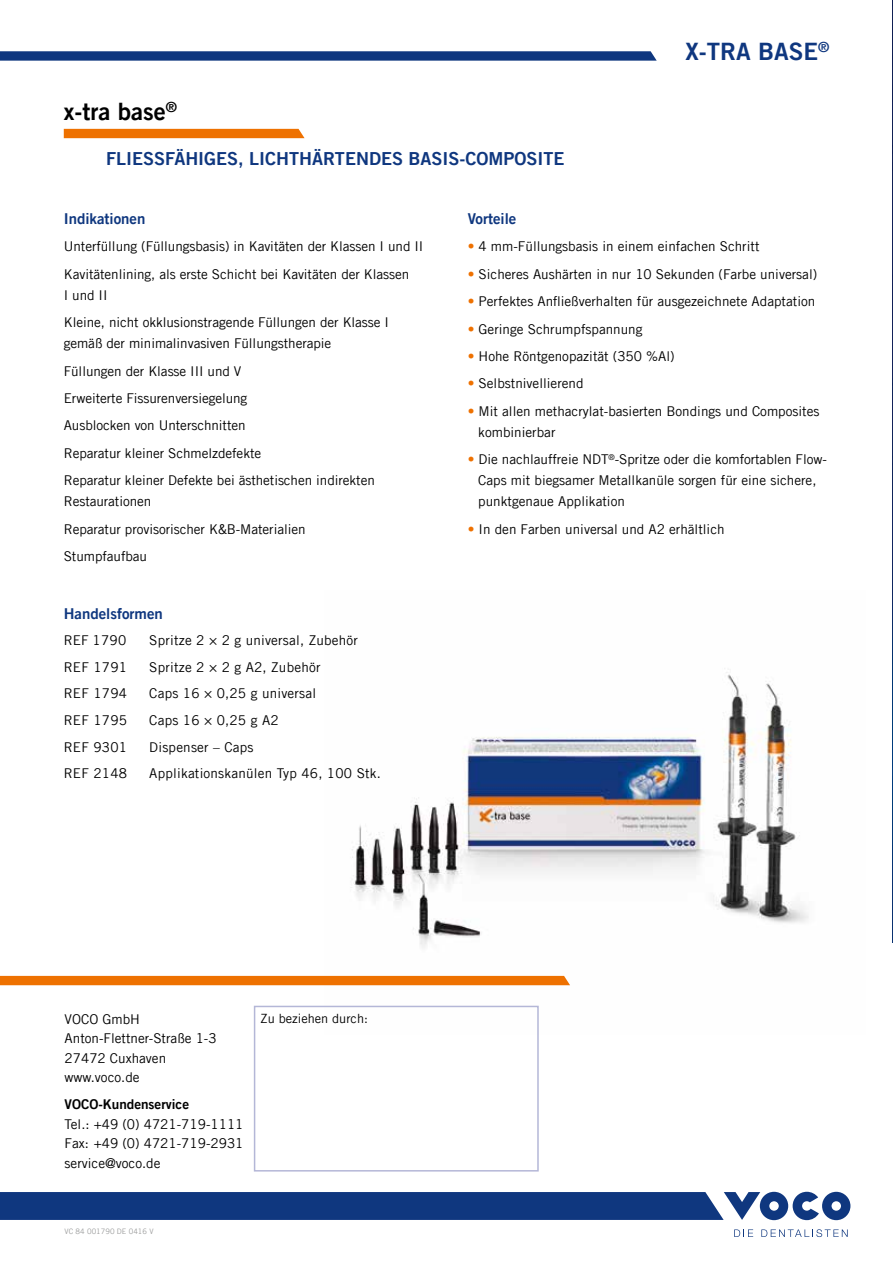
<style>
.page{position:relative;width:893px;height:1263px;background:#fff}
.page>*{position:absolute;margin:0;border:0;box-sizing:border-box;transform-origin:0 0}
.t1{font:24px "Trade Gothic LT Com Bd 2";color:#0f377f}
.t2{font:24px "Trade Gothic LT Com Bd 2";color:#000}
.t3{font:18px "Trade Gothic LT Com Bd 2";color:#0f377f}
.t4{font:15px "Trade Gothic LT Com Bd 2";color:#0f377f}
.t5{font:13.5px/27.5px "Trade Gothic LT Com";color:#000}
.t6{font:13.5px "Trade Gothic LT Com Bd 2";color:#000}
.t7{font:12.75px "Trade Gothic LT Com";color:#000}
.t8{font:7.5px "Trade Gothic LT Com";color:#9c9d9d}
.s1{color:#ee7100}
</style>
<div class="page">
<svg style="left:0;top:51px;width:657px;height:10px;background:#1f4487"></svg>
<img style="left:892px;top:0;width:1px;height:943px">
<svg style="left:0;top:1192px;width:850px;height:28px;background:#214688"></svg>
<svg style="left:734px;top:1229px;width:19px;height:8px"></svg>
<svg style="left:761px;top:1229px;width:87px;height:8px"></svg>
<img style="left:324px;top:672px;width:485px;height:334px">
<div style="left:64px;top:129px;width:241px;height:9px;background:#ee7100"></div>
<div style="left:0;top:976px;width:570px;height:9px;background:#ee7100"></div>
<div style="left:254px;top:1006px;width:285px;height:165px;border:2px solid #b4b7d7"></div>
<h1 class="t2" style="left:64px;top:97px;width:115px">x-tra base<sup>®</sup></h1>
<h2 class="t3" style="left:106px;top:147px;width:460px">flieSSfähiges, Lichthärtendes Basis-Composite</h2>
<h1 class="t1" style="left:685px;top:37px;width:145px">x-tra base<sup>®</sup></h1>
<p class="t4" style="left:64px;top:209px;width:83px">I ndikationen</p>
<p class="t5" style="left:64px;top:233px;width:361px">Unterfüllung (Füllungsbasis) in Kavitäten der Klassen I und II<br>Kavitätenlining, als erste Schicht bei Kavitäten der Klassen</p>
<p class="t5" style="left:64px;top:281px;width:327px">I und II<br>Kleine, nicht okklusionstragende Füllungen der Klasse I</p>
<p class="t5" style="left:64px;top:330px;width:313px">gemäß der minimalinvasiven Füllungstherapie Füllungen der Klasse III und V<br>Erweiterte Fissurenversiegelung<br>Ausblocken von Unterschnitten<br>Reparatur kleiner Schmelzdefekte<br>Reparatur kleiner Defekte bei ästhetischen indirekten</p>
<p class="t5" style="left:64px;top:487px;width:243px">Restaurationen<br>Reparatur provisorischer K&amp;B-Materialien<br>Stumpfaufbau</p>
<p class="t4" style="left:64px;top:604px;width:101px">Handelsformen</p>
<p class="t5" style="left:64px;top:626px;width:64px">REF 1790</p>
<p class="t5" style="left:149px;top:626px;width:210px">Spritze 2 × 2 g universal, Zubehör</p>
<p class="t5" style="left:64px;top:653px;width:65px">REF 1791</p>
<p class="t5" style="left:149px;top:653px;width:173px">Spritze 2 × 2 g A2, Zubehör</p>
<p class="t5" style="left:64px;top:680px;width:65px">REF 1794</p>
<p class="t5" style="left:149px;top:680px;width:168px">Caps 16 × 0,25 g universal</p>
<p class="t5" style="left:64px;top:706px;width:65px">REF 1795</p>
<p class="t5" style="left:149px;top:706px;width:131px">Caps 16 × 0,25 g A2</p>
<p class="t5" style="left:64px;top:733px;width:65px">REF 9301</p>
<p class="t5" style="left:149px;top:733px;width:106px">Dispenser – Caps</p>
<p class="t5" style="left:64px;top:759px;width:65px">REF 2148</p>
<p class="t5" style="left:149px;top:759px;width:233px">Applikationskanülen Typ 46, 100 Stk.</p>
<p class="t4" style="left:468px;top:209px;width:50px">Vorteile</p>
<p class="t5" style="left:468px;top:233px;width:293px"><span class="s1">•</span> 4 mm-Füllungsbasis in einem einfachen Schritt</p>
<p class="t5" style="left:468px;top:260px;width:351px"><span class="s1">•</span> Sicheres Aushärten in nur 10 Sekunden (Farbe universal)</p>
<p class="t5" style="left:468px;top:288px;width:349px"><span class="s1">•</span> Perfektes Anfließverhalten für ausgezeichnete Adaptation</p>
<p class="t5" style="left:468px;top:315px;width:176px"><span class="s1">•</span> Geringe Schrumpfspannung</p>
<p class="t5" style="left:468px;top:342px;width:208px"><span class="s1">•</span> Hohe Röntgenopazität (350 %Al)</p>
<p class="t5" style="left:468px;top:370px;width:117px"><span class="s1">•</span> Selbstnivellierend</p>
<p class="t5" style="left:478px;top:400px;width:343px;line-height:21px;text-indent:-11px"><span class="s1">•</span> Mit allen methacrylat-basierten Bondings und Composites kombinierbar</p>
<p class="t5" style="left:478px;top:449px;width:350px;line-height:21px;text-indent:-11px"><span class="s1">•</span> Die nachlauffreie NDT<sup>®</sup>-Spritze oder die komfortablen Flow-<br>Caps mit biegsamer Metallkanüle sorgen für eine sichere, punktgenaue Applikation</p>
<p class="t5" style="left:468px;top:515px;width:258px"><span class="s1">•</span> In den Farben universal und A2 erhältlich</p>
<p class="t5" style="left:65px;top:1009px;width:154px;line-height:19.5px">VOCO GmbH<br>Anton-Flettner-Straße 1-3<br>27472 Cuxhaven www.voco.de</p>
<p class="t6" style="left:65px;top:1096px;width:17px">VOCO</p>
<p class="t6" style="left:98px;top:1096px;width:92px">-Kundenservice</p>
<p class="t5" style="left:65px;top:1114px;width:180px;line-height:19.5px;text-align:justify">Tel.: +49 (0) 4721-719-1111<br>Fax: +49 (0) 4721-719-2931 service@voco.de</p>
<p class="t7" style="left:261px;top:1010px;width:109px">Zu beziehen durch:</p>
<p class="t8" style="left:65px;top:1226px;width:90px">VC 84 001790 DE 0416 V</p>
</div>
